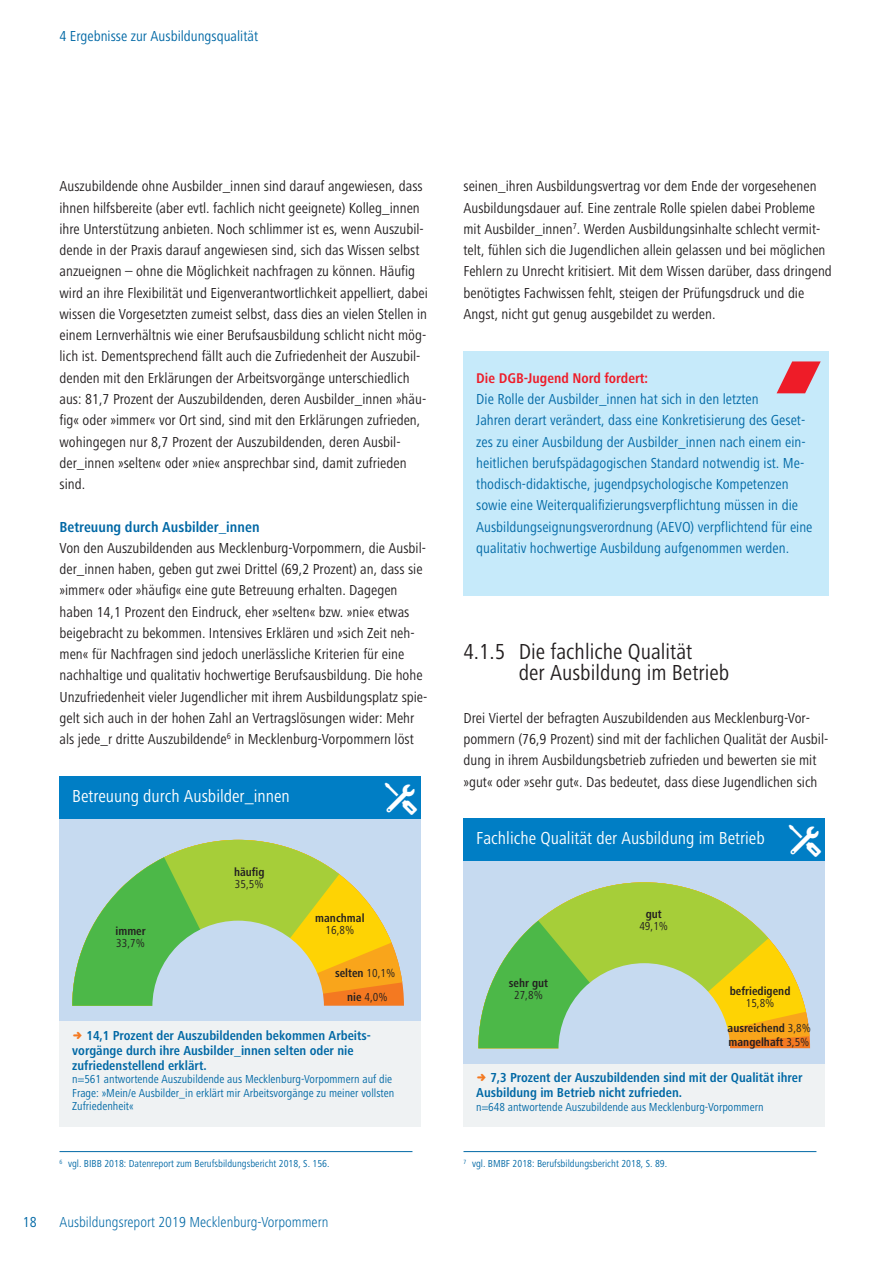
<style>
.page{position:relative;width:893px;height:1263px;background:#fff}
.page>*{position:absolute;margin:0;border:0;box-sizing:border-box;transform-origin:0 0}
.t1{font:45px "Tepu";color:#fff}
.t2{font:condensed 22.5px/21.3px "Frutiger Next LT";color:#231f20}
.t3{font:condensed 18px "Frutiger Next LT";color:#fff}
.t4{font:condensed 15px/21.3px "Frutiger Next LT";color:#231f20}
.t5{font:condensed 15px/21.3px "Frutiger Next LT";color:#0068a5}
.t6{font:300 condensed 15px "Frutiger Next LT";color:#0068a5}
.t7{font:700 condensed 15px "Frutiger Next LT";color:#0068a5}
.t8{font:700 condensed 14.55px "Frutiger Next LT";color:#ee1c28}
.t9{font:700 condensed 13.5px/15px "Frutiger Next LT";color:#0068a5}
.t10{font:condensed 12px/13.5px "Frutiger Next LT";color:#0068a5}
.t11{font:700 condensed 12px/24.2px "Frutiger Next LT";color:#231f20;text-align:center}
.t12{font:condensed 12px "Frutiger Next LT";color:#231f20}
.t13{font:condensed 10.5px "Frutiger Next LT";color:#0068a5}
.s1{font-weight:400}
</style>
<div class="page">
<hr style="left:60px;top:1151px;width:352px;height:1px;background:#0068a5">
<hr style="left:463px;top:1151px;width:353px;height:1px;background:#0068a5">
<div style="left:60px;top:872px;width:361px;height:255px;background:#eff2f3"></div>
<div style="left:60px;top:797px;width:361px;height:224px;background:#c6daf0"></div>
<div style="left:60px;top:776px;width:361px;height:42px;background:#007ec5"></div>
<svg style="left:348px;top:881px;width:56px;height:125px"></svg>
<svg style="left:181px;top:840px;width:167px;height:166px"></svg>
<svg style="left:72px;top:850px;width:252px;height:156px"></svg>
<div style="left:463px;top:351px;width:366px;height:244px;background:#c6eafa"></div>
<svg style="left:777px;top:361px;width:44px;height:32px"></svg>
<div style="left:463px;top:914px;width:362px;height:213px;background:#eff2f3"></div>
<div style="left:463px;top:840px;width:362px;height:223px;background:#c6daf0"></div>
<div style="left:463px;top:818px;width:362px;height:43px;background:#007ec5"></div>
<svg style="left:779px;top:951px;width:32px;height:97px"></svg>
<svg style="left:555px;top:882px;width:224px;height:166px"></svg>
<svg style="left:478px;top:908px;width:252px;height:141px"></svg>
<p class="t5" style="left:60px;top:27px;width:200px">4 Ergebnisse zur Ausbildungsqualität</p>
<p class="t4" style="left:60px;top:177px;width:370px">Auszubildende ohne Ausbilder_innen sind darauf angewiesen, dass ihnen hilfsbereite (aber evtl. fachlich nicht geeignete) Kolleg_innen ihre Unterstützung anbieten. Noch schlimmer ist es, wenn Auszubil&shy;dende in der Praxis darauf angewiesen sind, sich das Wissen selbst anzueignen – ohne die Möglichkeit nachfragen zu können. Häufig wird an ihre Flexibilität und Eigenverantwortlichkeit appelliert, dabei wissen die Vorgesetzten zumeist selbst, dass dies an vielen Stellen in einem Lernverhältnis wie einer Berufsausbildung schlicht nicht mög&shy;lich ist. Dementsprechend fällt auch die Zufriedenheit der Auszubil&shy;denden mit den Erklärungen der Arbeitsvorgänge unterschiedlich aus: 81,7 Prozent der Auszubildenden, deren Ausbilder_innen »häu&shy;fig« oder »immer« vor Ort sind, sind mit den Erklärungen zufrieden, wohingegen nur 8,7 Prozent der Auszubildenden, deren Ausbil&shy;der_innen »selten« oder »nie« ansprechbar sind, damit zufrieden sind.</p>
<p class="t7" style="left:60px;top:521px;width:202px">Betreuung durch Ausbilder_innen</p>
<p class="t4" style="left:60px;top:539px;width:369px">Von den Auszubildenden aus Mecklenburg-Vorpommern, die Ausbil&shy;der_innen haben, geben gut zwei Drittel (69,2 Prozent) an, dass sie »immer« oder »häufig« eine gute Betreuung erhalten. Dagegen haben 14,1 Prozent den Eindruck, eher »selten« bzw. »nie« etwas beigebracht zu bekommen. Intensives Erklären und »sich Zeit neh&shy;men« für Nachfragen sind jedoch unerlässliche Kriterien für eine nachhaltige und qualitativ hochwertige Berufsausbildung. Die hohe Unzufriedenheit vieler Jugendlicher mit ihrem Ausbildungsplatz spie&shy;gelt sich auch in der hohen Zahl an Vertragslösungen wider: Mehr als jede_r dritte Auszubildende<sup>6</sup> in Mecklenburg-Vorpommern löst</p>
<p class="t3" style="left:72px;top:790px;width:219px">Betreuung durch Ausbilder_innen</p>
<h1 class="t1" style="left:378px;top:768px;width:46px">\</h1>
<p class="t11" style="left:115px;top:921px;width:32px">immer</p>
<p class="t12" style="left:116px;top:939px;width:30px">33,7%</p>
<p class="t11" style="left:234px;top:861px;width:32px">häufig</p>
<p class="t12" style="left:235px;top:879px;width:30px">35,5%</p>
<p class="t11" style="left:315px;top:907px;width:51px">manchmal</p>
<p class="t12" style="left:325px;top:926px;width:30px">16,8%</p>
<p class="t11" style="left:335px;top:962px;width:62px">selten <span class="s1">10,1% </span>nie <span class="s1">4,0%</span></p>
<p class="t9" style="left:72px;top:1029px;width:300px;text-indent:14px">14,1 Prozent der Auszubildenden bekommen Arbeits&shy;vorgänge durch ihre Ausbilder_innen selten oder nie zufriedenstellend erklärt.</p>
<p class="t10" style="left:72px;top:1074px;width:324px">n=561 antwortende Auszubildende aus Mecklenburg-Vorpommern auf die<br>Frage: »Mein/e Ausbilder_in erklärt mir Arbeitsvorgänge zu meiner vollsten<br>Zufriedenheit«</p>
<p class="t13" style="left:60px;top:1160px;width:272px"><sup>6</sup> vgl. BIBB 2018: Datenreport zum Berufsbildungsbericht 2018, S. 156.</p>
<p class="t5" style="left:23px;top:1213px;width:15px">18</p>
<p class="t6" style="left:60px;top:1217px;width:270px">Ausbildungsreport 2019 Mecklenburg-Vorpommern</p>
<p class="t4" style="left:463px;top:177px;width:370px">seinen_ihren Ausbildungsvertrag vor dem Ende der vorgesehenen Ausbildungsdauer auf. Eine zentrale Rolle spielen dabei Probleme mit Ausbilder_innen<sup>7</sup>. Werden Ausbildungsinhalte schlecht vermit&shy;telt, fühlen sich die Jugendlichen allein gelassen und bei möglichen Fehlern zu Unrecht kritisiert. Mit dem Wissen darüber, dass dringend benötigtes Fachwissen fehlt, steigen der Prüfungsdruck und die Angst, nicht gut genug ausgebildet zu werden.</p>
<p class="t8" style="left:476px;top:373px;width:173px">Die DGB-Jugend Nord fordert:</p>
<p class="t5" style="left:476px;top:390px;width:338px">Die Rolle der Ausbilder_innen hat sich in den letzten<br>Jahren derart verändert, dass eine Konkretisierung des Geset&shy;zes zu einer Ausbildung der Ausbilder_innen nach einem ein&shy;heitlichen berufspädagogischen Standard notwendig ist. Me&shy;thodisch-didaktische, jugendpsychologische Kompetenzen sowie eine Weiterqualifizierungsverpflichtung müssen in die Ausbildungseignungsverordnung (AEVO) verpflichtend für eine qualitativ hochwertige Ausbildung aufgenommen werden.</p>
<h2 class="t2" style="left:519px;top:643px;width:212px;text-indent:-55px">4.1.5 Die fachliche Qualität<br>der Ausbildung im Betrieb</h2>
<p class="t4" style="left:463px;top:709px;width:366px">Drei Viertel der befragten Auszubildenden aus Mecklenburg-Vor&shy;pommern (76,9 Prozent) sind mit der fachlichen Qualität der Ausbil&shy;dung in ihrem Ausbildungsbetrieb zufrieden und bewerten sie mit »gut« oder »sehr gut«. Das bedeutet, dass diese Jugendlichen sich</p>
<p class="t3" style="left:476px;top:832px;width:290px">Fachliche Qualität der Ausbildung im Betrieb</p>
<h1 class="t1" style="left:782px;top:810px;width:46px">\</h1>
<p class="t11" style="left:509px;top:972px;width:41px">sehr gut</p>
<p class="t12" style="left:514px;top:991px;width:30px">27,8%</p>
<p class="t11" style="left:646px;top:903px;width:18px">gut</p>
<p class="t12" style="left:639px;top:922px;width:30px">49,1%</p>
<p class="t11" style="left:730px;top:980px;width:62px">befriedigend</p>
<p class="t11" style="left:728px;top:991px;width:85px;line-height:25.3px;text-align:left;text-indent:18px"><span class="s1">15,8% </span>ausreichend <span class="s1">3,8%</span></p>
<p class="t11" style="left:729px;top:1031px;width:82px">mangelhaft <span class="s1">3,5%</span></p>
<p class="t9" style="left:476px;top:1072px;width:328px;text-indent:14px">7,3 Prozent der Auszubildenden sind mit der Qualität ihrer<br>Ausbildung im Betrieb nicht zufrieden.</p>
<p class="t10" style="left:476px;top:1101px;width:289px">n=648 antwortende Auszubildende aus Mecklenburg-Vorpommern</p>
<p class="t13" style="left:463px;top:1160px;width:205px"><sup>7</sup> vgl. BMBF 2018: Berufsbildungsbericht 2018, S. 89.</p>
</div>
